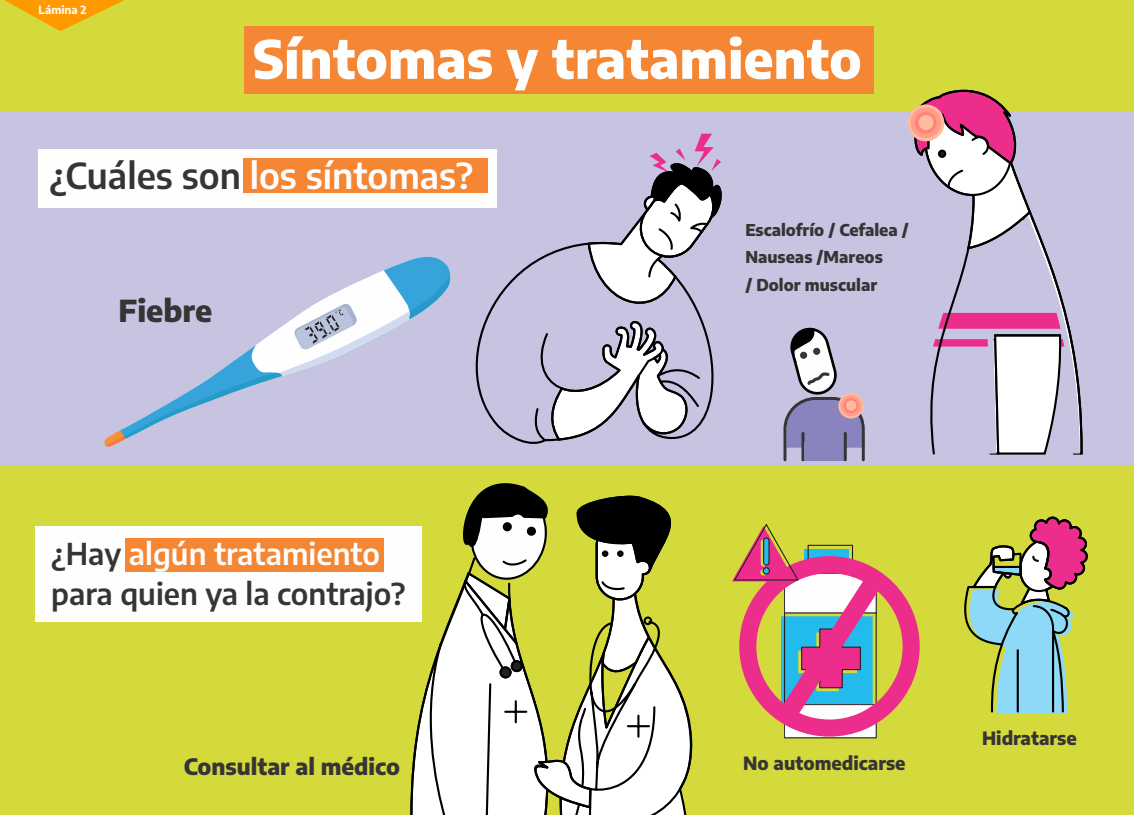
<style>
.page{position:relative;width:1134px;height:815px;background:#d4da3c}
.page>*{position:absolute;margin:0;border:0;box-sizing:border-box;transform-origin:0 0}
.t1{font:800 52.62px "Encode Sans";color:#fefefe}
.t2{font:600 35.62px "Encode Sans";color:#fefefe}
.t3{font:800 30.12px "Encode Sans";color:#373435}
.t4{font:600 30px/40px "Encode Sans";color:#373435}
.t5{font:800 22.5px "Encode Sans";color:#373435}
.t6{font:800 18.25px "Encode Sans";color:#373435}
.t7{font:800 16.25px/27.5px "Encode Sans";color:#373435}
.t8{font:700 11.25px "Encode Sans";color:#fffef8}
.s1{color:#373435}
.s2{color:#fefefe}
</style>
<div class="page">
<div style="left:0;top:112px;width:1134px;height:353px;background:#c7c4e2"></div>
<div style="left:35px;top:526px;width:387px;height:95px;background:#fefefe"></div>
<div style="left:245px;top:26px;width:629px;height:67px;background:#f58634"></div>
<div style="left:126px;top:539px;width:258px;height:33px;background:#f58634"></div>
<svg style="left:732px;top:524px;width:188px;height:215px"></svg>
<svg style="left:409px;top:483px;width:284px;height:332px"></svg>
<div style="left:38px;top:150px;width:459px;height:58px;background:#fefefe"></div>
<svg style="left:104px;top:256px;width:337px;height:191px"></svg>
<div style="left:243px;top:158px;width:245px;height:35px;background:#f58634"></div>
<svg style="left:441px;top:225px;width:273px;height:219px"></svg>
<svg style="left:634px;top:134px;width:88px;height:129px"></svg>
<svg style="left:914px;top:89px;width:169px;height:366px"></svg>
<div style="left:907px;top:105px;width:37px;height:36px;background:#ffbba0;border-radius:50%"></div>
<div style="left:910px;top:107px;width:31px;height:31px;background:#ff9e8b;border-radius:50%"></div>
<div style="left:915px;top:112px;width:22px;height:22px;background:#ff8378;border-radius:50%"></div>
<div style="left:918px;top:115px;width:15px;height:15px;background:#ffbba0;border-radius:50%"></div>
<svg style="left:783px;top:327px;width:82px;height:134px"></svg>
<svg style="left:964px;top:516px;width:124px;height:198px"></svg>
<svg style="left:4px;top:0;width:120px;height:31px"></svg>
<p class="t8" style="left:39px;top:3px;width:49px">Lámina 2</p>
<h1 class="t1" style="left:253px;top:25px;width:610px">Síntomas y tratamiento</h1>
<h2 class="t2" style="left:49px;top:152px;width:426px"><span class="s1">¿Cuáles son</span> los síntomas?</h2>
<h3 class="t3" style="left:119px;top:291px;width:95px">Fiebre</h3>
<p class="t7" style="left:745px;top:216px;width:165px">Escalofrío / Cefalea /<br>Nauseas /Mareos<br>/ Dolor muscular</p>
<h3 class="t4" style="left:51px;top:533px;width:356px">¿Hay <span class="s2">algún tratamiento </span>para quien ya la contrajo?</h3>
<h3 class="t5" style="left:184px;top:752px;width:218px">Consultar al médico</h3>
<p class="t6" style="left:743px;top:751px;width:164px">No automedicarse</p>
<p class="t6" style="left:982px;top:727px;width:96px">Hidratarse</p>
</div>
